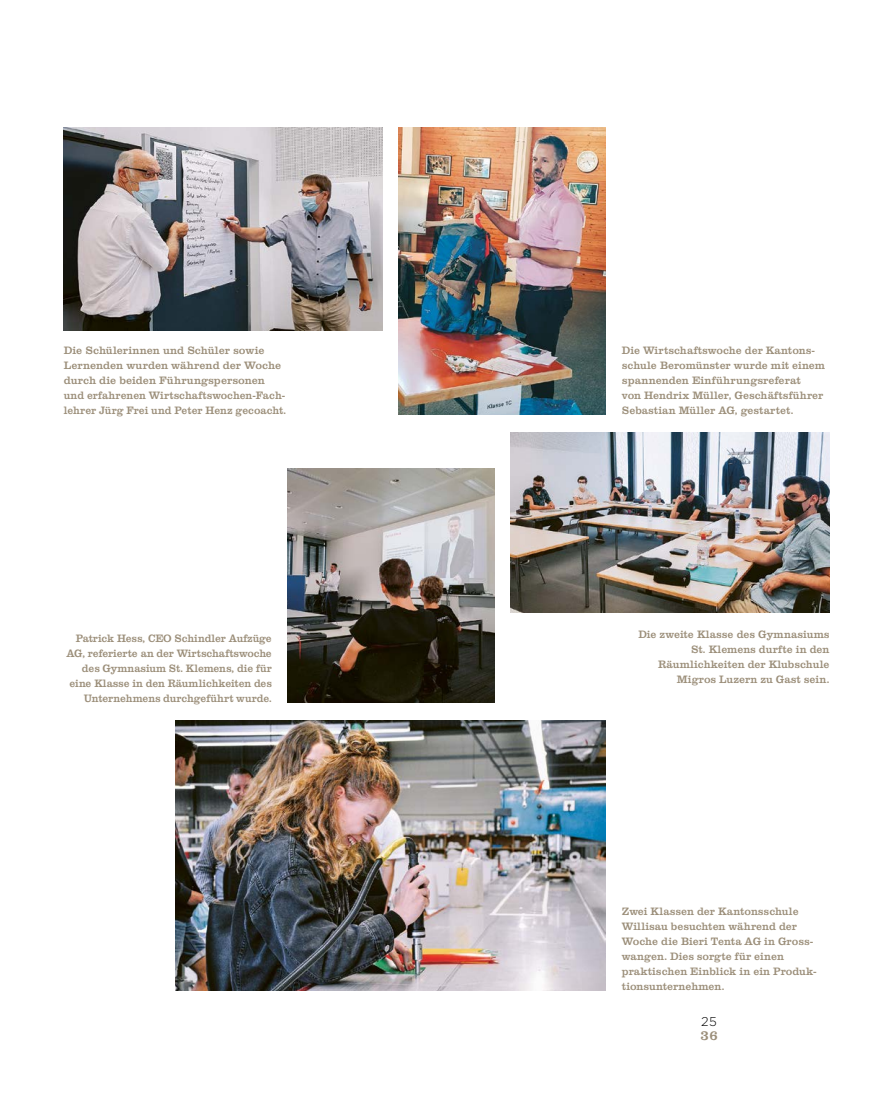
<style>
.page{position:relative;width:893px;height:1106px;background:#fff}
.page>*{position:absolute;margin:0;border:0;box-sizing:border-box;transform-origin:0 0}
.t1{font:500 13.5px "CL23";color:#9b8e79}
.t2{font:300 12.75px "Gotham";color:#000}
.t3{font:500 10.5px/15px "CL23";letter-spacing:.025em;color:#9b8e79}
</style>
<div class="page">
<img style="left:399px;top:128px;width:207px;height:286px">
<img style="left:64px;top:128px;width:319px;height:203px">
<img style="left:287px;top:468px;width:207px;height:234px">
<img style="left:175px;top:720px;width:431px;height:270px">
<img style="left:510px;top:432px;width:319px;height:180px">
<p class="t3" style="left:64px;top:343px;width:224px">Die Schülerinnen und Schüler sowie Lernenden wurden während der Woche durch die beiden Führungspersonen und erfahrenen Wirtschaftswochen-Fach&shy;lehrer Jürg Frei und Peter Henz gecoacht.</p>
<p class="t3" style="left:66px;top:631px;width:207px;text-align:right">Patrick Hess, CEO Schindler Aufzüge AG, referierte an der Wirtschaftswoche des Gymnasium St. Klemens, die für eine Klasse in den Räumlichkeiten des Unternehmens durchgeführt wurde.</p>
<p class="t3" style="left:622px;top:343px;width:204px">Die Wirtschaftswoche der Kantons&shy;schule Beromünster wurde mit einem spannenden Einführungsreferat<br>von Hendrix Müller, Geschäftsführer Sebastian Müller AG, gestartet.</p>
<p class="t3" style="left:638px;top:627px;width:192px;text-align:right">Die zweite Klasse des Gymnasiums<br>St. Klemens durfte in den<br>Räumlichkeiten der Klubschule<br>Migros Luzern zu Gast sein.</p>
<p class="t3" style="left:622px;top:904px;width:196px">Zwei Klassen der Kantonsschule<br>Willisau besuchten während der<br>Woche die Bieri Tenta AG in Gross&shy;wangen. Dies sorgte für einen praktischen Einblick in ein Produk&shy;tionsunternehmen.</p>
<p class="t2" style="left:701px;top:1013px;width:17px">25</p>
<p class="t1" style="left:700px;top:1027px;width:19px">36</p>
</div>
